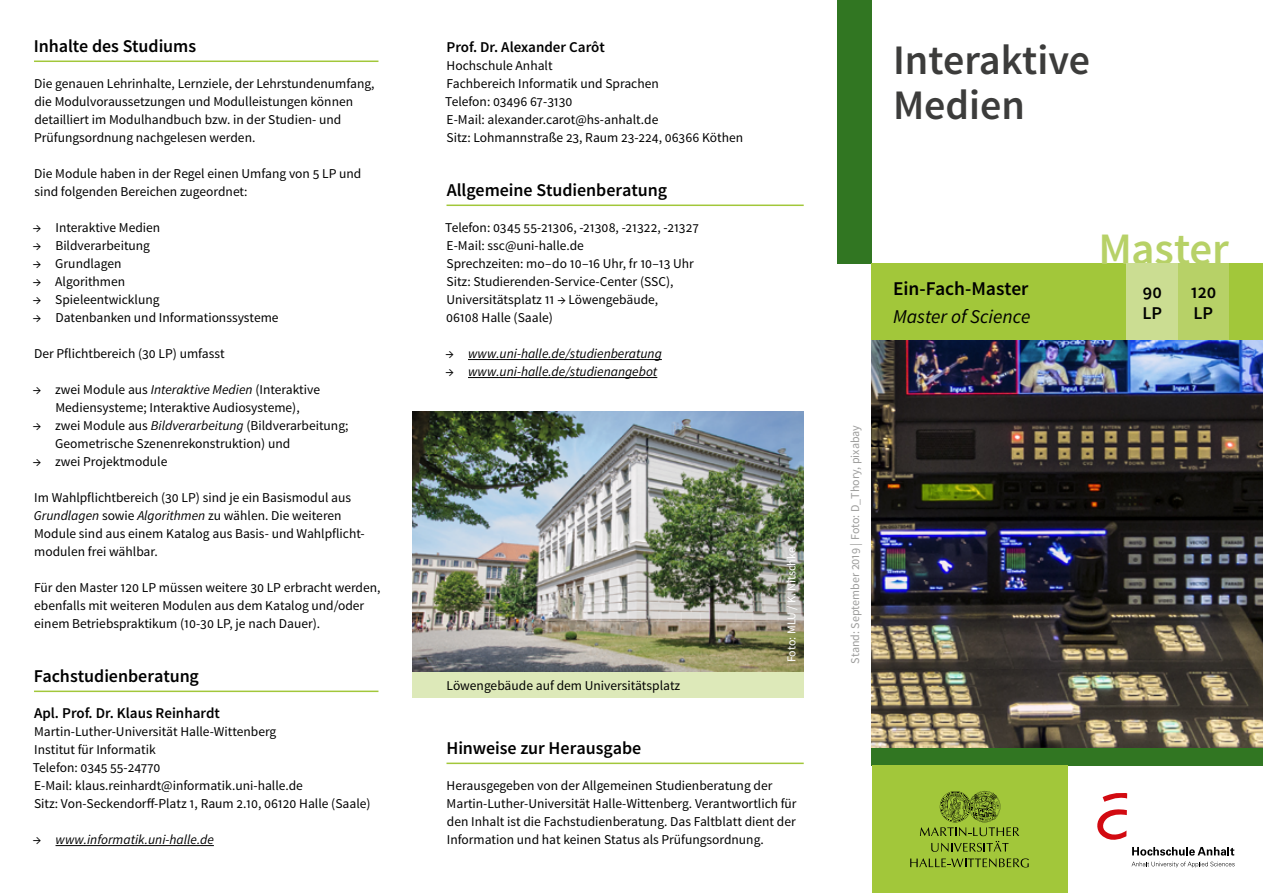
<style>
.page{position:relative;width:1263px;height:893px;background:#fff}
.page>*{position:absolute;margin:0;border:0;box-sizing:border-box;transform-origin:0 0}
.t1{font:600 45px "Source Sans Pro";letter-spacing:-.01em;color:#b7d167}
.t2{font:600 42px/45px "Source Sans Pro";color:#3c3c3b}
.t3{font:600 19.5px "Source Sans Pro";color:#000}
.t4{font:italic 19.5px "Source Sans Pro";color:#000}
.t5{font:600 18px/21.6px "Source Sans Pro";letter-spacing:-.005em;color:#000}
.t6{font:600 15px "Source Sans Pro";color:#000}
.t7{font:13.5px/18px "Source Sans Pro";color:#000}
.t8{font:italic 13.5px "Source Sans Pro";color:#000}
.t9{font:12px "Source Sans Pro";color:#9d9d9c}
.t10{font:12px "Source Sans Pro";color:#fff}
.s1{font-style:italic}
.s2{font-style:normal}
</style>
<div class="page">
<img style="left:872px;top:340px;width:391px;height:408px">
<div style="left:872px;top:748px;width:391px;height:17px;background:#317622"></div>
<div style="left:838px;top:0;width:34px;height:264px;background:#317622"></div>
<div style="left:872px;top:264px;width:391px;height:76px;background:#a2c73a"></div>
<hr style="left:34px;top:61px;width:344px;height:1px;background:#a2c73a">
<hr style="left:34px;top:691px;width:344px;height:1px;background:#a2c73a">
<hr style="left:56px;top:845px;width:158px;height:1px;background:#000">
<hr style="left:446px;top:205px;width:358px;height:1px;background:#a2c73a">
<hr style="left:468px;top:359px;width:194px;height:1px;background:#000">
<hr style="left:468px;top:377px;width:189px;height:1px;background:#000">
<hr style="left:446px;top:763px;width:358px;height:1px;background:#a2c73a">
<div style="left:1178px;top:264px;width:51px;height:76px;background:#b7d167"></div>
<img style="left:412px;top:411px;width:392px;height:261px">
<div style="left:412px;top:672px;width:392px;height:25px;background:#dde9b9"></div>
<svg style="left:1131px;top:862px;width:104px;height:5px"></svg>
<svg style="left:1097px;top:793px;width:137px;height:63px"></svg>
<div style="left:872px;top:765px;width:195px;height:128px;background:#a2c73a"></div>
<svg style="left:920px;top:791px;width:99px;height:61px"></svg>
<svg style="left:910px;top:858px;width:119px;height:9px"></svg>
<div style="left:1127px;top:264px;width:51px;height:76px;background:#cbdd92"></div>
<h3 class="t5" style="left:34px;top:36px;width:164px">Inhalte des Studiums</h3>
<p class="t7" style="left:34px;top:75px;width:342px">Die genauen Lehrinhalte, Lernziele, der Lehrstundenumfang, die Modulvoraussetzungen und Modulleistungen können detailliert im Modulhandbuch bzw. in der Studien- und Prüfungsordnung nachgelesen werden.</p>
<p class="t7" style="left:34px;top:165px;width:329px">Die Module haben in der Regel einen Umfang von 5 LP und sind folgenden Bereichen zugeordnet:</p>
<p class="t7" style="left:33px;top:219px;width:129px">→ Interaktive Medien</p>
<p class="t7" style="left:33px;top:237px;width:119px">→ Bildverarbeitung</p>
<p class="t7" style="left:33px;top:255px;width:90px">→ Grundlagen</p>
<p class="t7" style="left:33px;top:273px;width:94px">→ Algorithmen</p>
<p class="t7" style="left:33px;top:291px;width:128px">→ Spieleentwicklung</p>
<p class="t7" style="left:33px;top:309px;width:247px">→ Datenbanken und Informationssysteme</p>
<p class="t7" style="left:34px;top:345px;width:192px">Der Pflichtbereich (30 LP) umfasst</p>
<p class="t7" style="left:33px;top:381px;width:289px;text-align:center">→ zwei Module aus <span class="s1">Interaktive Medien</span> (Interaktive<br>Mediensysteme; Interaktive Audiosysteme),</p>
<p class="t7" style="left:55px;top:417px;width:295px;text-indent:-22px">→ zwei Module aus <span class="s1">Bildverarbeitung</span> (Bildverarbeitung;<br>Geometrische Szenenrekonstruktion) und</p>
<p class="t7" style="left:33px;top:453px;width:136px">→ zwei Projektmodule</p>
<p class="t7" style="left:34px;top:489px;width:332px">Im Wahlpflichtbereich (30 LP) sind je ein Basismodul aus <span class="s1">Grundlagen</span> sowie <span class="s1">Algorithmen</span> zu wählen. Die weiteren Module sind aus einem Katalog aus Basis- und Wahlpflicht&shy;modulen frei wählbar.</p>
<p class="t7" style="left:34px;top:579px;width:348px">Für den Master 120 LP müssen weitere 30 LP erbracht werden, ebenfalls mit weiteren Modulen aus dem Katalog und/oder einem Betriebspraktikum (10-30 LP, je nach Dauer).</p>
<h3 class="t5" style="left:34px;top:666px;width:167px">Fachstudienberatung</h3>
<p class="t6" style="left:34px;top:704px;width:187px">Apl. Prof. Dr. Klaus Reinhardt</p>
<p class="t7" style="left:33px;top:723px;width:339px">Martin-Luther-Universität Halle-Wittenberg<br>Institut für Informatik<br>Telefon: 0345 55-24770<br>E-Mail: klaus.reinhardt@informatik.uni-halle.de<br>Sitz: Von-Seckendorff-Platz 1, Raum 2.10, 06120 Halle (Saale)</p>
<p class="t8" style="left:33px;top:831px;width:183px"><span class="s2">→</span> www.informatik.uni-halle.de</p>
<p class="t6" style="left:447px;top:38px;width:160px">Prof. Dr. Alexander Carôt</p>
<p class="t7" style="left:445px;top:57px;width:299px">Hochschule Anhalt<br>Fachbereich Informatik und Sprachen<br>Telefon: 03496 67-3130<br>E-Mail: alexander.carot@hs-anhalt.de<br>Sitz: Lohmannstraße 23, Raum 23-224, 06366 Köthen</p>
<h3 class="t5" style="left:447px;top:180px;width:222px">Allgemeine Studienberatung</h3>
<p class="t7" style="left:445px;top:219px;width:255px">Telefon: 0345 55-21306, -21308, -21322, -21327<br>E-Mail: ssc@uni-halle.de<br>Sprechzeiten: mo–do 10–16 Uhr, fr 10–13 Uhr Sitz: Studierenden-Service-Center (SSC), Universitätsplatz 11 → Löwengebäude,<br>06108 Halle (Saale)</p>
<p class="t8" style="left:445px;top:345px;width:218px"><span class="s2">→</span> www.uni-halle.de/studienberatung</p>
<p class="t8" style="left:445px;top:363px;width:213px"><span class="s2">→</span> www.uni-halle.de/studienangebot</p>
<p class="t7" style="left:447px;top:676px;width:235px">Löwengebäude auf dem Universitätsplatz</p>
<p class="t10" style="left:784px;top:662px;width:116px;rotate:-90deg">Foto: MLU / K. Nitschke</p>
<h3 class="t5" style="left:446px;top:738px;width:196px">Hinweise zur Herausgabe</h3>
<p class="t7" style="left:447px;top:777px;width:351px">Herausgegeben von der Allgemeinen Studienberatung der Martin-Luther-Universität Halle-Wittenberg. Verantwortlich für den Inhalt ist die Fachstudienberatung. Das Faltblatt dient der Information und hat keinen Status als Prüfungsordnung.</p>
<h2 class="t2" style="left:893px;top:39px;width:199px">Interaktive<br>Medien</h2>
<h3 class="t3" style="left:893px;top:276px;width:137px">Ein-Fach-Master</h3>
<h3 class="t4" style="left:893px;top:305px;width:139px">Master of Science</h3>
<p class="t9" style="left:848px;top:664px;width:240px;rotate:-90deg">Stand: September 2019 | Foto: D_Thory, pixabay</p>
<h1 class="t1" style="left:1098px;top:220px;width:132px">Master</h1>
<h3 class="t5" style="left:1142px;top:282px;width:21px">90<br>LP</h3>
<h3 class="t5" style="left:1191px;top:282px;width:27px">120<br>LP</h3>
</div>
